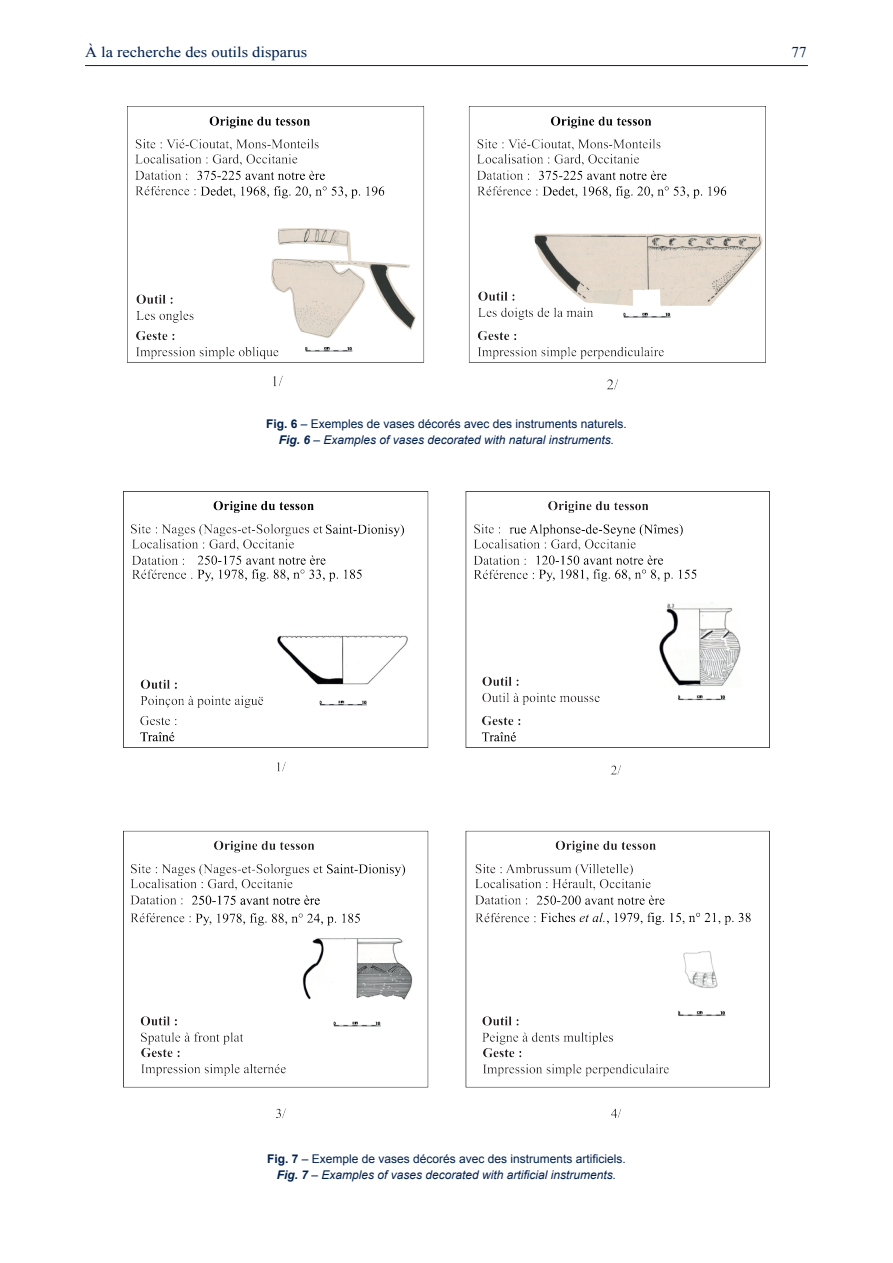
<style>
.page{position:relative;width:893px;height:1263px;background:#fff}
.page>*{position:absolute;margin:0;border:0;box-sizing:border-box;transform-origin:0 0}
.t1{font:15px "Times New Roman";color:#00214f;scale:1.1 1}
.t2{font:15px "Times New Roman";color:#00214f}
.t3{font:12px/16.5px "Arial";color:#00214f;text-align:center}
.s1{font-weight:700}
.s2{font-weight:700;font-style:italic}
.s3{font-style:italic}
</style>
<div class="page">
<hr style="left:85px;top:65px;width:723px;height:1px;background:#00214f">
<img style="left:127px;top:106px;width:639px;height:284px">
<img style="left:123px;top:492px;width:647px;height:626px">
<p class="t1" style="left:85px;top:42px;width:204px">À la recherche des outils disparus</p>
<p class="t2" style="left:792px;top:42px;width:16px">77</p>
<p class="t3" style="left:266px;top:415px;width:362px"><span class="s1">Fig. 6</span> – Exemples de vases décorés avec des instruments naturels.<br><span class="s2">Fig. 6</span> <span class="s3">– Examples of vases decorated with natural instruments.</span></p>
<p class="t3" style="left:267px;top:1150px;width:360px"><span class="s1">Fig. 7</span> – Exemple de vases décorés avec des instruments artificiels.<br><span class="s2">Fig. 7</span> <span class="s3">– Examples of vases decorated with artificial instruments.</span></p>
</div>
